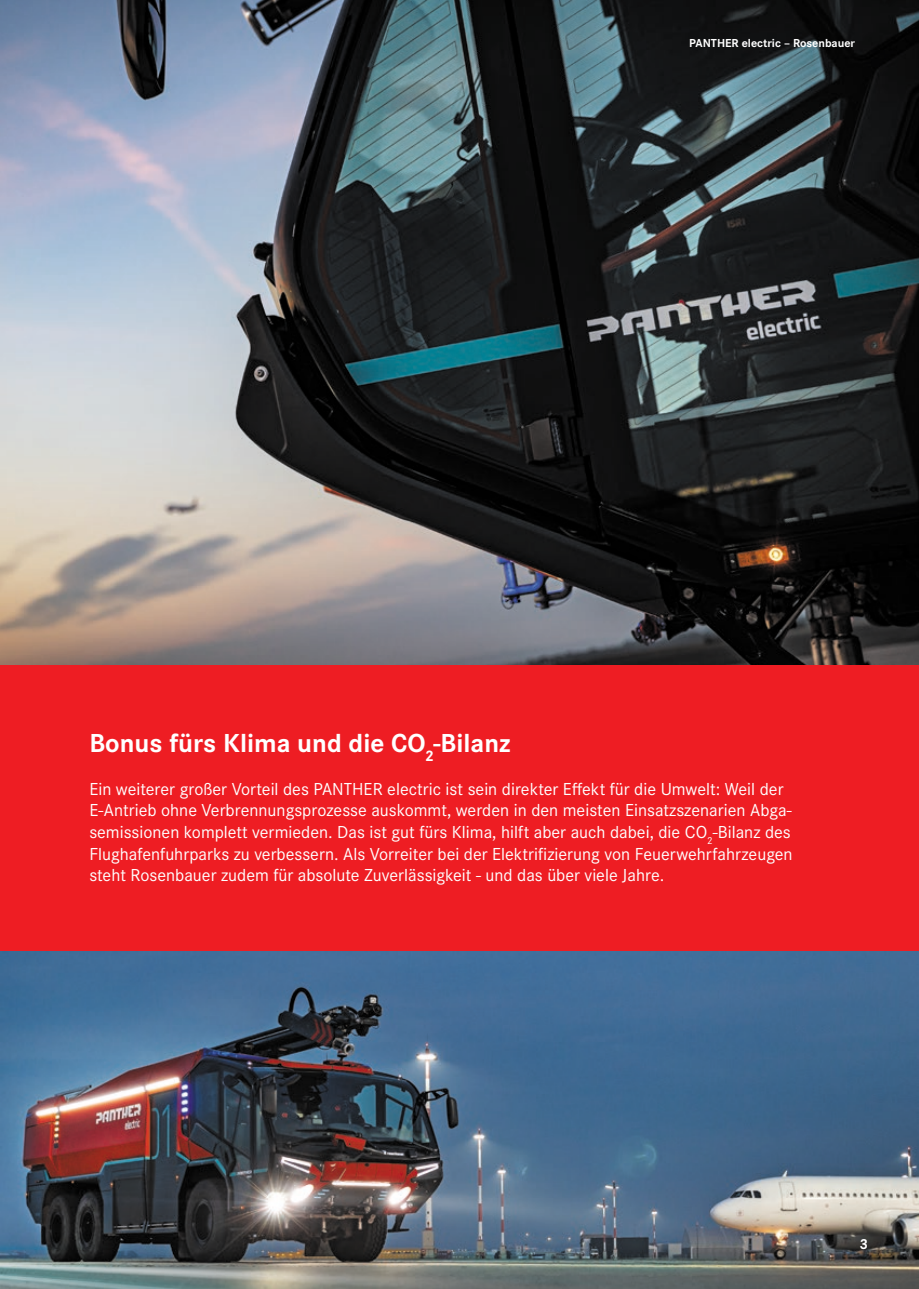
<style>
.page{position:relative;width:919px;height:1289px;background:#fff}
.page>*{position:absolute;margin:0;border:0;box-sizing:border-box;transform-origin:0 0}
.t1{font:700 27px "Corporate S";color:#fff}
.t2{font:18px/21.6px "Corporate S";color:#fff}
.t3{font:700 15px "Corporate S";color:#fff}
.t4{font:700 12px "Corporate S";color:#fff}
</style>
<div class="page">
<img style="left:0;top:0;width:918px;height:665px">
<img style="left:0;top:950px;width:918px;height:338px">
<div style="left:0;top:665px;width:918px;height:285px;background:#ee1d23"></div>
<p class="t4" style="left:689px;top:36px;width:167px">PANTHER electric – Rosenbauer</p>
<h1 class="t1" style="left:89px;top:727px;width:423px">Bonus fürs Klima und die CO<sub>2</sub>-Bilanz</h1>
<p class="t2" style="left:89px;top:778px;width:704px">Ein weiterer großer Vorteil des PANTHER electric ist sein direkter Effekt für die Umwelt: Weil der E-Antrieb ohne Verbrennungsprozesse auskommt, werden in den meisten Einsatzszenarien Abga&shy;semissionen komplett vermieden. Das ist gut fürs Klima, hilft aber auch dabei, die CO<sub>2</sub>-Bilanz des Flughafenfuhrparks zu verbessern. Als Vorreiter bei der Elektrifizierung von Feuerwehrfahrzeugen steht Rosenbauer zudem für absolute Zuverlässigkeit - und das über viele Jahre.</p>
<p class="t3" style="left:859px;top:1235px;width:10px">3</p>
</div>
